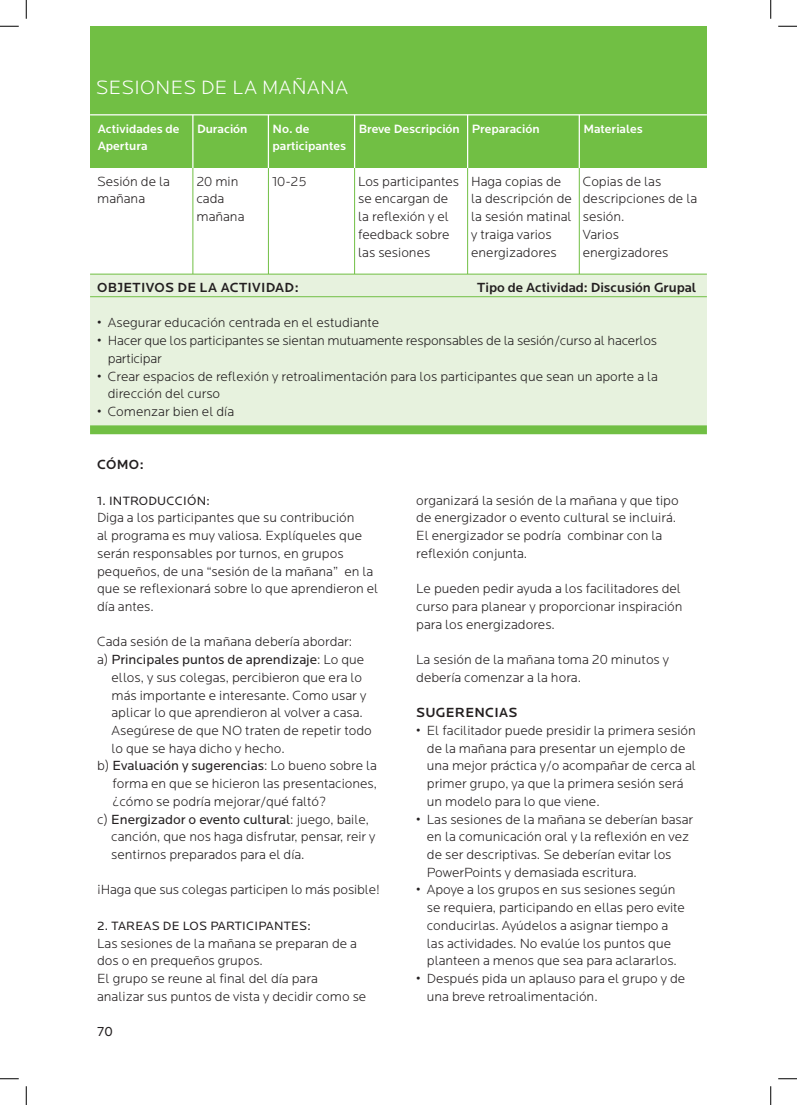
<style>
.page{position:relative;width:797px;height:1105px;background:#fff}
.page>*{position:absolute;margin:0;border:0;box-sizing:border-box;transform-origin:0 0}
.MR_1{font:300 20px "Locator";letter-spacing:.02em;color:#fff}
.Brød{font:300 13.75px/17.8px "Locator";color:#231f20}
.MR_2{font:500 13.75px "Locator";letter-spacing:.005em;color:#231f20}
.t1{font:13.75px "Locator";color:#231f20}
.Skema_rubrik_hvid{font:500 12.5px/17.8px "Locator";color:#fff}
.MR_3{font:12.5px "Locator";letter-spacing:.02em;color:#231f20}
.s1{font-weight:400}
</style>
<div class="page">
<hr style="left:192px;top:168px;width:1px;height:124px;background:#71bf44">
<hr style="left:268px;top:168px;width:1px;height:124px;background:#71bf44">
<hr style="left:354px;top:168px;width:1px;height:124px;background:#71bf44">
<hr style="left:467px;top:168px;width:1px;height:124px;background:#71bf44">
<hr style="left:579px;top:168px;width:1px;height:124px;background:#71bf44">
<div style="left:90px;top:274px;width:617px;height:160px;background:#e7f2de"></div>
<div style="left:90px;top:26px;width:617px;height:142px;background:#71bf44"></div>
<hr style="left:192px;top:115px;width:1px;height:53px;background:#fff">
<hr style="left:90px;top:114px;width:617px;height:1px;background:#fff">
<hr style="left:90px;top:296px;width:617px;height:1px;background:#71bf44">
<hr style="left:90px;top:274px;width:617px;height:1px;background:#71bf44">
<div style="left:90px;top:425px;width:617px;height:9px;background:#71bf44"></div>
<hr style="left:268px;top:115px;width:1px;height:53px;background:#fff">
<hr style="left:354px;top:115px;width:1px;height:53px;background:#fff">
<hr style="left:467px;top:115px;width:1px;height:53px;background:#fff">
<hr style="left:578px;top:115px;width:2px;height:53px;background:#fff">
<svg style="left:0;top:25px;width:19px;height:2px"></svg>
<svg style="left:778px;top:25px;width:19px;height:2px"></svg>
<svg style="left:0;top:1078px;width:19px;height:1px"></svg>
<svg style="left:778px;top:1078px;width:19px;height:1px"></svg>
<svg style="left:25px;top:0;width:2px;height:19px"></svg>
<svg style="left:25px;top:1086px;width:2px;height:19px"></svg>
<svg style="left:770px;top:0;width:1px;height:19px"></svg>
<svg style="left:770px;top:1086px;width:1px;height:19px"></svg>
<p class="MR_1" style="left:96px;top:77px;width:253px">SESIONES DE LA MAÑANA</p>
<p class="Skema_rubrik_hvid" style="left:98px;top:120px;width:83px">Actividades de<br>Apertura</p>
<p class="Skema_rubrik_hvid" style="left:197px;top:120px;width:52px">Duración</p>
<p class="Skema_rubrik_hvid" style="left:272px;top:120px;width:75px">No. de participantes</p>
<p class="Skema_rubrik_hvid" style="left:359px;top:120px;width:103px">Breve Descripción</p>
<p class="Skema_rubrik_hvid" style="left:472px;top:120px;width:69px">Preparación</p>
<p class="Skema_rubrik_hvid" style="left:583px;top:120px;width:61px">Materiales</p>
<p class="Brød" style="left:97px;top:173px;width:74px">Sesión de la mañana</p>
<p class="Brød" style="left:196px;top:173px;width:44px">20 min</p>
<p class="Brød" style="left:196px;top:190px;width:49px">cada mañana</p>
<p class="Brød" style="left:272px;top:173px;width:36px">10-25</p>
<p class="Brød" style="left:358px;top:173px;width:102px">Los participantes se encargan de la reflexión y el feedback sobre las sesiones</p>
<p class="Brød" style="left:471px;top:173px;width:102px">Haga copias de la descripción de la sesión matinal y traiga varios energizadores</p>
<p class="Brød" style="left:583px;top:173px;width:116px">Copias de las descripciones de la sesión.</p>
<p class="Brød" style="left:583px;top:226px;width:87px">Varios energizadores</p>
<p class="MR_2" style="left:97px;top:280px;width:203px">OBJETIVOS DE LA ACTIVIDAD:</p>
<p class="MR_2" style="left:477px;top:280px;width:220px">Tipo de Actividad: Discusión Grupal</p>
<p class="Brød" style="left:97px;top:314px;width:283px">• Asegurar educación centrada en el estudiante</p>
<p class="Brød" style="left:108px;top:332px;width:550px;text-indent:-11px">• Hacer que los participantes se sientan mutuamente responsables de la sesión/curso al hacerlos participar</p>
<p class="Brød" style="left:108px;top:368px;width:551px;text-indent:-11px">• Crear espacios de reflexión y retroalimentación para los participantes que sean un aporte a la dirección del curso</p>
<p class="Brød" style="left:97px;top:403px;width:138px">• Comenzar bien el día</p>
<p class="MR_2" style="left:97px;top:457px;width:48px">CÓMO:</p>
<p class="MR_3" style="left:97px;top:494px;width:114px">1. INTRODUCCIÓN:</p>
<p class="Brød" style="left:97px;top:509px;width:282px">Diga a los participantes que su contribución<br>al programa es muy valiosa. Explíqueles que serán responsables por turnos, en grupos pequeños, de una “sesión de la mañana” en la que se reflexionará sobre lo que aprendieron el día antes.</p>
<p class="Brød" style="left:97px;top:633px;width:257px">Cada sesión de la mañana debería abordar:</p>
<p class="Brød" style="left:111px;top:651px;width:262px;text-indent:-14px">a) <span class="s1">Principales puntos de aprendizaje</span>: Lo que ellos, y sus colegas, percibieron que era lo más importante e interesante. Como usar y aplicar lo que aprendieron al volver a casa.<br>Asegúrese de que NO traten de repetir todo lo que se haya dicho y hecho.</p>
<p class="Brød" style="left:113px;top:757px;width:266px;text-align:justify;text-indent:-15px">b) <span class="s1">Evaluación y sugerencias</span>: Lo bueno sobre la forma en que se hicieron las presentaciones, ¿cómo se podría mejorar/qué faltó?</p>
<p class="Brød" style="left:111px;top:811px;width:266px;text-indent:-14px">c) <span class="s1">Energizador o evento cultural</span>: juego, baile, canción, que nos haga disfrutar, pensar, reir y sentirnos preparados para el día.</p>
<p class="Brød" style="left:97px;top:881px;width:284px">¡Haga que sus colegas participen lo más posible!</p>
<p class="MR_3" style="left:97px;top:919px;width:215px">2. TAREAS DE LOS PARTICIPANTES:</p>
<p class="Brød" style="left:97px;top:935px;width:261px">Las sesiones de la mañana se preparan de a dos o en prequeños grupos.</p>
<p class="Brød" style="left:97px;top:970px;width:271px">El grupo se reune al final del día para analizar sus puntos de vista y decidir como se</p>
<p class="t1" style="left:97px;top:1024px;width:17px">70</p>
<p class="Brød" style="left:416px;top:492px;width:264px">organizará la sesión de la mañana y que tipo de energizador o evento cultural se incluirá.<br>El energizador se podría combinar con la reflexión conjunta.</p>
<p class="Brød" style="left:416px;top:580px;width:268px">Le pueden pedir ayuda a los facilitadores del curso para planear y proporcionar inspiración para los energizadores.</p>
<p class="Brød" style="left:416px;top:651px;width:254px">La sesión de la mañana toma 20 minutos y debería comenzar a la hora.</p>
<p class="MR_2" style="left:416px;top:705px;width:103px">SUGERENCIAS</p>
<p class="Brød" style="left:427px;top:722px;width:271px;text-indent:-11px">• El facilitador puede presidir la primera sesión de la mañana para presentar un ejemplo de una mejor práctica y/o acompañar de cerca al primer grupo, ya que la primera sesión será un modelo para lo que viene.</p>
<p class="Brød" style="left:427px;top:811px;width:268px;text-indent:-11px">• Las sesiones de la mañana se deberían basar en la comunicación oral y la reflexión en vez de ser descriptivas. Se deberían evitar los PowerPoints y demasiada escritura.</p>
<p class="Brød" style="left:427px;top:881px;width:259px;text-indent:-11px">• Apoye a los grupos en sus sesiones según se requiera, participando en ellas pero evite conducirlas. Ayúdelos a asignar tiempo a las actividades. No evalúe los puntos que planteen a menos que sea para aclararlos.</p>
<p class="Brød" style="left:427px;top:970px;width:260px;text-indent:-11px">• Después pida un aplauso para el grupo y de una breve retroalimentación.</p>
</div>
